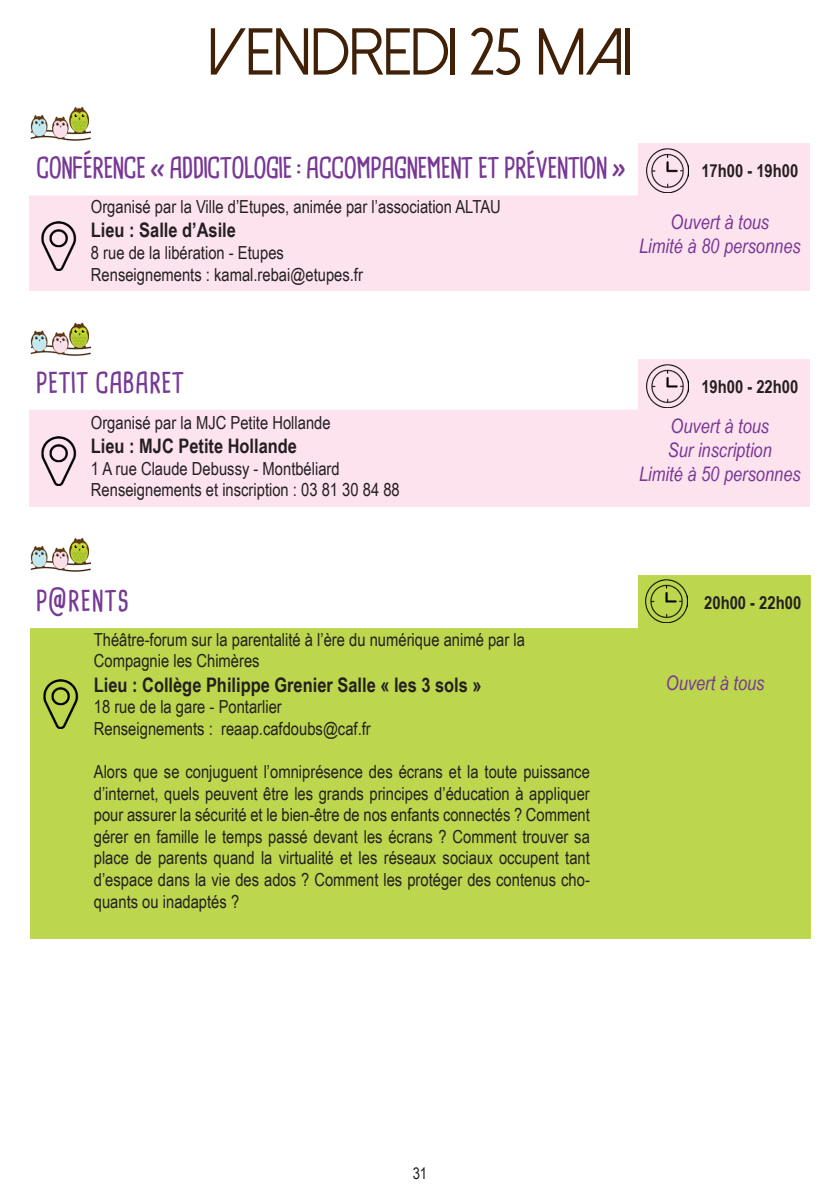
<style>
.page{position:relative;width:840px;height:1191px;background:#fff}
.page>*{position:absolute;margin:0;border:0;box-sizing:border-box;transform-origin:0 0}
.t1{font:66px "Dolce Vita";color:#402007}
.t2{font:700 28px "Cardenio Modern";letter-spacing:-.06em;color:#773896}
.t3{font:700 28px "Cardenio Modern";letter-spacing:-.02em;color:#773896}
.t4{font:italic 20px "Arial Narrow";color:#773896}
.t5{font:700 20px "Arial Narrow";color:#231f20}
.t6{font:18px/21.6px "Arial Narrow";color:#231f20}
.t7{font:700 18px "Arial Narrow";color:#231f20}
.t8{font:16px "Arial Narrow";color:#231f20}
</style>
<div class="page">
<div style="left:29px;top:143px;width:780px;height:148px;background:#fde3ee"></div>
<div style="left:29px;top:143px;width:607px;height:51px;background:#fff"></div>
<div style="left:28px;top:142px;width:609px;height:53px;border:2px solid #fff"></div>
<img style="left:646px;top:149px;width:42px;height:43px">
<img style="left:41px;top:221px;width:36px;height:49px">
<img style="left:31px;top:106px;width:59px;height:37px">
<div style="left:29px;top:359px;width:780px;height:147px;background:#fde3ee"></div>
<div style="left:29px;top:357px;width:607px;height:52px;background:#fff"></div>
<div style="left:28px;top:356px;width:609px;height:54px;border:2px solid #fff"></div>
<img style="left:646px;top:364px;width:42px;height:44px">
<img style="left:41px;top:437px;width:36px;height:48px">
<img style="left:31px;top:322px;width:59px;height:36px">
<div style="left:30px;top:575px;width:780px;height:363px;background:#bcd74d"></div>
<div style="left:29px;top:575px;width:607px;height:52px;background:#fff"></div>
<div style="left:28px;top:574px;width:609px;height:54px;border:2px solid #fff"></div>
<img style="left:645px;top:579px;width:42px;height:43px">
<img style="left:43px;top:679px;width:36px;height:49px">
<img style="left:30px;top:537px;width:60px;height:35px">
<p class="t1" style="left:208px;top:19px;width:424px">VENDREDI 25 MAI</p>
<p class="t2" style="left:36px;top:149px;width:592px">CONFÉRENCE « ADDICTOLOGIE : ACCOMPAGNEMENT ET PRÉVENTION »</p>
<p class="t6" style="left:91px;top:195px;width:411px">Organisé par la Ville d’Etupes, animée par l’association ALTAU</p>
<p class="t5" style="left:91px;top:215px;width:146px">Lieu : Salle d’Asile</p>
<p class="t6" style="left:91px;top:241px;width:194px">8 rue de la libération - Etupes</p>
<p class="t6" style="left:91px;top:263px;width:273px">Renseignements : kamal.rebai@etupes.fr</p>
<p class="t7" style="left:701px;top:157px;width:98px">17h00 - 19h00</p>
<p class="t4" style="left:670px;top:208px;width:100px">Ouvert à tous</p>
<p class="t4" style="left:638px;top:232px;width:163px">Limité à 80 personnes</p>
<p class="t3" style="left:36px;top:363px;width:150px">PETIT CABARET</p>
<p class="t7" style="left:701px;top:373px;width:98px">19h00 - 22h00</p>
<p class="t4" style="left:670px;top:412px;width:100px">Ouvert à tous</p>
<p class="t4" style="left:667px;top:436px;width:105px">Sur inscription</p>
<p class="t4" style="left:638px;top:460px;width:163px">Limité à 50 personnes</p>
<p class="t6" style="left:91px;top:411px;width:241px">Organisé par la MJC Petite Hollande</p>
<p class="t5" style="left:91px;top:431px;width:207px">Lieu : MJC Petite Hollande</p>
<p class="t6" style="left:91px;top:457px;width:250px">1 A rue Claude Debussy - Montbéliard</p>
<p class="t6" style="left:91px;top:478px;width:310px">Renseignements et inscription : 03 81 30 84 88</p>
<p class="t2" style="left:36px;top:582px;width:95px">P@RENTS</p>
<p class="t7" style="left:704px;top:588px;width:98px">20h00 - 22h00</p>
<p class="t6" style="left:94px;top:628px;width:432px">Théâtre-forum sur la parentalité à l’ère du numérique animé par la<br>Compagnie les Chimères</p>
<p class="t5" style="left:94px;top:669px;width:389px">Lieu : Collège Philippe Grenier Salle « les 3 sols »</p>
<p class="t6" style="left:94px;top:695px;width:189px">18 rue de la gare - Pontarlier</p>
<p class="t6" style="left:94px;top:717px;width:278px">Renseignements : reaap.cafdoubs@caf.fr</p>
<p class="t6" style="left:94px;top:760px;width:497px;text-align:justify">Alors que se conjuguent l’omniprésence des écrans et la toute puissance d’internet, quels peuvent être les grands principes d’éducation à appliquer pour assurer la sécurité et le bien-être de nos enfants connectés ? Comment gérer en famille le temps passé devant les écrans ? Comment trouver sa place de parents quand la virtualité et les réseaux sociaux occupent tant d’espace dans la vie des ados ? Comment les protéger des contenus cho&shy;quants ou inadaptés ?</p>
<p class="t4" style="left:665px;top:669px;width:100px">Ouvert à tous</p>
<p class="t8" style="left:412px;top:1161px;width:16px">31</p>
</div>
